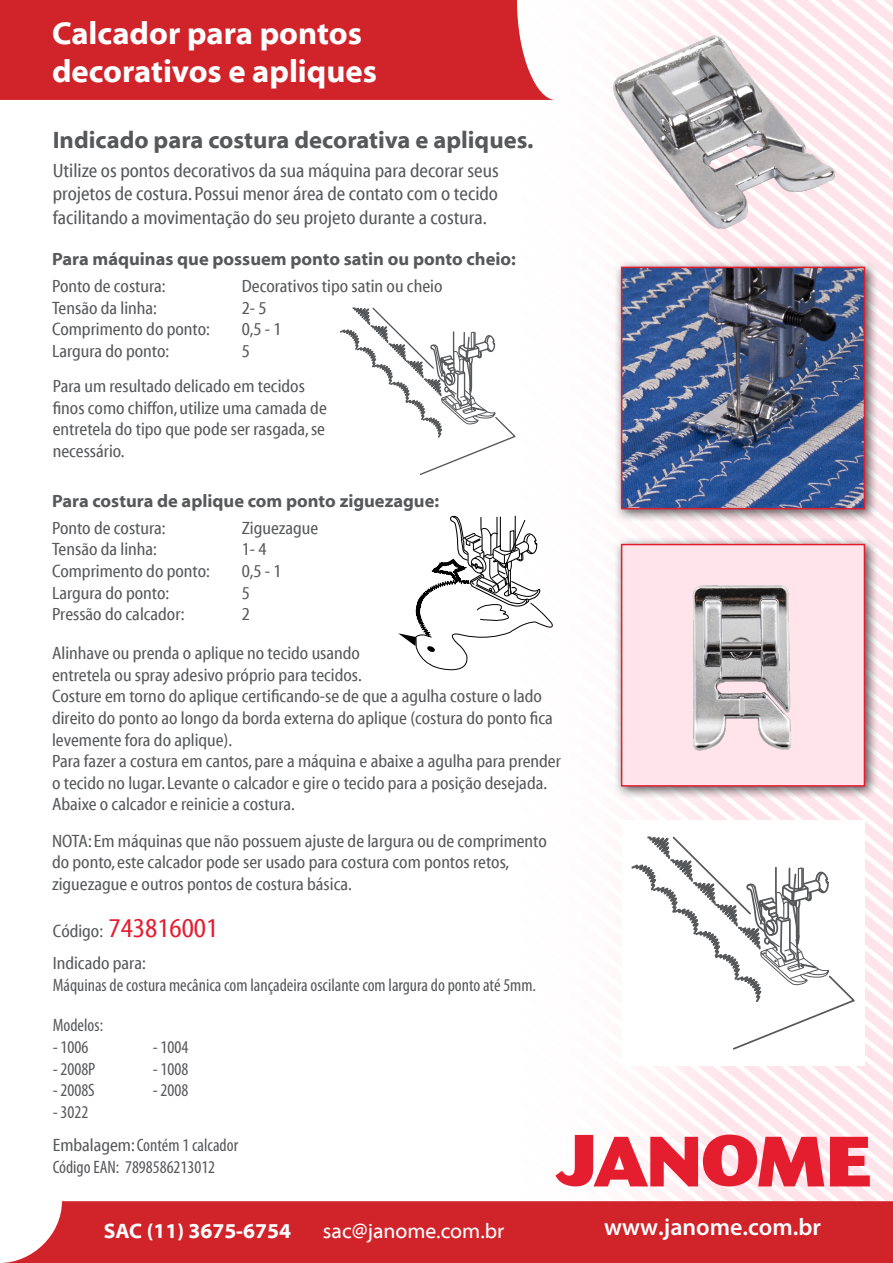
<style>
.page{position:relative;width:893px;height:1263px;background:#fff}
.page>*{position:absolute;margin:0;border:0;box-sizing:border-box;transform-origin:0 0}
.t1{font:31.8px/38.2px "Myriad Bd Web";color:#fff}
.t2{font:27px "Myriad Cn Web";color:#e41d2f}
.t3{font:24px "Myriad Bd Web";color:#57585a}
.t4{font:600 24px "Myriad Pro";color:#fff}
.t5{font:21px "Myriad Web";color:#fff}
.t6{font:21px "Myriad Bd Web";color:#fff}
.t7{font:19.5px/23.4px "Myriad Cn Web";color:#57585a;text-align:justify}
.t8{font:18px/21.6px "Myriad Cn Web";color:#57585a}
.t9{font:condensed 18px "Myriad Pro";color:#57585a}
.t10{font:18px "Myriad Bd Web";color:#57585a}
.s1{font-size:18px;color:#57585a}
.s2{font-family:"Myriad Cn Web";font-stretch:normal}
</style>
<div class="page">
<svg style="left:514px;top:0;width:379px;height:1201px"></svg>
<div style="left:0;top:0;width:555px;height:100px;background:#d1232a"></div>
<div style="left:2px;top:1201px;width:891px;height:62px;background:#d1232a"></div>
<svg style="left:555px;top:1134px;width:269px;height:52px"></svg>
<svg style="left:830px;top:1137px;width:40px;height:49px;background:#ea4d5c"></svg>
<div style="left:614px;top:260px;width:264px;height:263px;background:#231f20;opacity:.75"></div>
<img style="left:623px;top:269px;width:240px;height:238px">
<div style="left:621px;top:267px;width:244px;height:242px;border:1px solid #e41d2f"></div>
<div style="left:614px;top:537px;width:264px;height:263px;background:#231f20;opacity:.75"></div>
<div style="left:622px;top:545px;width:242px;height:241px;background:#ffe5eb"></div>
<img style="left:693px;top:585px;width:98px;height:166px">
<div style="left:621px;top:544px;width:244px;height:243px;border:1px solid #e41d2f"></div>
<div style="left:622px;top:820px;width:243px;height:246px;background:#fff"></div>
<svg style="left:671px;top:975px;width:185px;height:143px"></svg>
<svg style="left:631px;top:836px;width:198px;height:168px"></svg>
<img style="left:593px;top:24px;width:252px;height:214px">
<svg style="left:340px;top:300px;width:177px;height:176px"></svg>
<svg style="left:398px;top:516px;width:155px;height:154px"></svg>
<p class="t1" style="left:52px;top:14px;width:326px">Calcador para pontos decorativos e apliques</p>
<p class="t3" style="left:53px;top:127px;width:482px">Indicado para costura decorativa e apliques.</p>
<p class="t7" style="left:53px;top:159px;width:447px">Utilize os pontos decorativos da sua máquina para decorar seus projetos de costura. Possui menor área de contato com o tecido facilitando a movimentação do seu projeto durante a costura.</p>
<p class="t10" style="left:52px;top:249px;width:465px">Para máquinas que possuem ponto satin ou ponto cheio:</p>
<p class="t8" style="left:52px;top:276px;width:115px">Ponto de costura:</p>
<p class="t8" style="left:52px;top:297px;width:106px">Tensão da linha:</p>
<p class="t8" style="left:52px;top:319px;width:159px">Comprimento do ponto:</p>
<p class="t8" style="left:52px;top:340px;width:119px">Largura do ponto:</p>
<p class="t8" style="left:242px;top:276px;width:202px">Decorativos tipo satin ou cheio</p>
<p class="t8" style="left:242px;top:297px;width:26px">2- 5</p>
<p class="t8" style="left:242px;top:319px;width:41px">0,5 - 1</p>
<p class="t8" style="left:242px;top:340px;width:10px">5</p>
<p class="t8" style="left:53px;top:376px;width:276px">Para um resultado delicado em tecidos finos como chiffon, utilize uma camada de entretela do tipo que pode ser rasgada, se necessário.</p>
<p class="t10" style="left:52px;top:491px;width:389px">Para costura de aplique com ponto ziguezague:</p>
<p class="t8" style="left:52px;top:517px;width:115px">Ponto de costura:</p>
<p class="t8" style="left:52px;top:539px;width:106px">Tensão da linha:</p>
<p class="t8" style="left:52px;top:561px;width:159px">Comprimento do ponto:</p>
<p class="t8" style="left:52px;top:582px;width:119px">Largura do ponto:</p>
<p class="t8" style="left:52px;top:604px;width:134px">Pressão do calcador:</p>
<p class="t8" style="left:242px;top:517px;width:78px">Ziguezague</p>
<p class="t8" style="left:242px;top:539px;width:26px">1- 4</p>
<p class="t8" style="left:242px;top:561px;width:41px">0,5 - 1</p>
<p class="t8" style="left:242px;top:582px;width:10px">5</p>
<p class="t8" style="left:242px;top:604px;width:10px">2</p>
<p class="t8" style="left:52px;top:643px;width:502px">Alinhave ou prenda o aplique no tecido usando<br>entretela ou spray adesivo próprio para tecidos.<br>Costure em torno do aplique certificando-se de que a agulha costure o lado direito do ponto ao longo da borda externa do aplique (costura do ponto fica levemente fora do aplique).</p>
<p class="t8" style="left:52px;top:751px;width:510px">Para fazer a costura em cantos, pare a máquina e abaixe a agulha para prender o tecido no lugar. Levante o calcador e gire o tecido para a posição desejada.</p>
<p class="t8" style="left:52px;top:794px;width:244px">Abaixe o calcador e reinicie a costura.</p>
<p class="t8" style="left:52px;top:830px;width:496px">NOTA: Em máquinas que não possuem ajuste de largura ou de comprimento do ponto, este calcador pode ser usado para costura com pontos retos, ziguezague e outros pontos de costura básica.</p>
<p class="t2" style="left:53px;top:914px;width:167px"><span class="s1">Código:</span> 743816001</p>
<p class="t8" style="left:53px;top:953px;width:95px">Indicado para:</p>
<p class="t9" style="left:53px;top:974px;width:485px">Máquinas de costura mecânica com lançadeira oscilante com largura do ponto até 5mm.</p>
<p class="t9" style="left:53px;top:1014px;width:52px">Modelos:</p>
<p class="t9" style="left:53px;top:1036px;width:37px">- 1006</p>
<p class="t9" style="left:53px;top:1058px;width:44px">- 2008P</p>
<p class="t9" style="left:53px;top:1079px;width:44px">- 2008S</p>
<p class="t9" style="left:53px;top:1101px;width:37px">- 3022</p>
<p class="t9" style="left:153px;top:1036px;width:37px">- 1004</p>
<p class="t9" style="left:153px;top:1058px;width:37px">- 1008</p>
<p class="t9" style="left:153px;top:1079px;width:37px">- 2008</p>
<p class="t9" style="left:53px;top:1134px;width:187px"><span class="s2">Embalagem:</span> Contém 1 calcador</p>
<p class="t9" style="left:53px;top:1156px;width:164px">Código EAN: 7898586213012</p>
<p class="t6" style="left:104px;top:1220px;width:189px">SAC (11) 3675-6754</p>
<p class="t5" style="left:323px;top:1220px;width:183px">sac@janome.com.br</p>
<p class="t4" style="left:604px;top:1212px;width:218px">www.janome.com.br</p>
</div>
